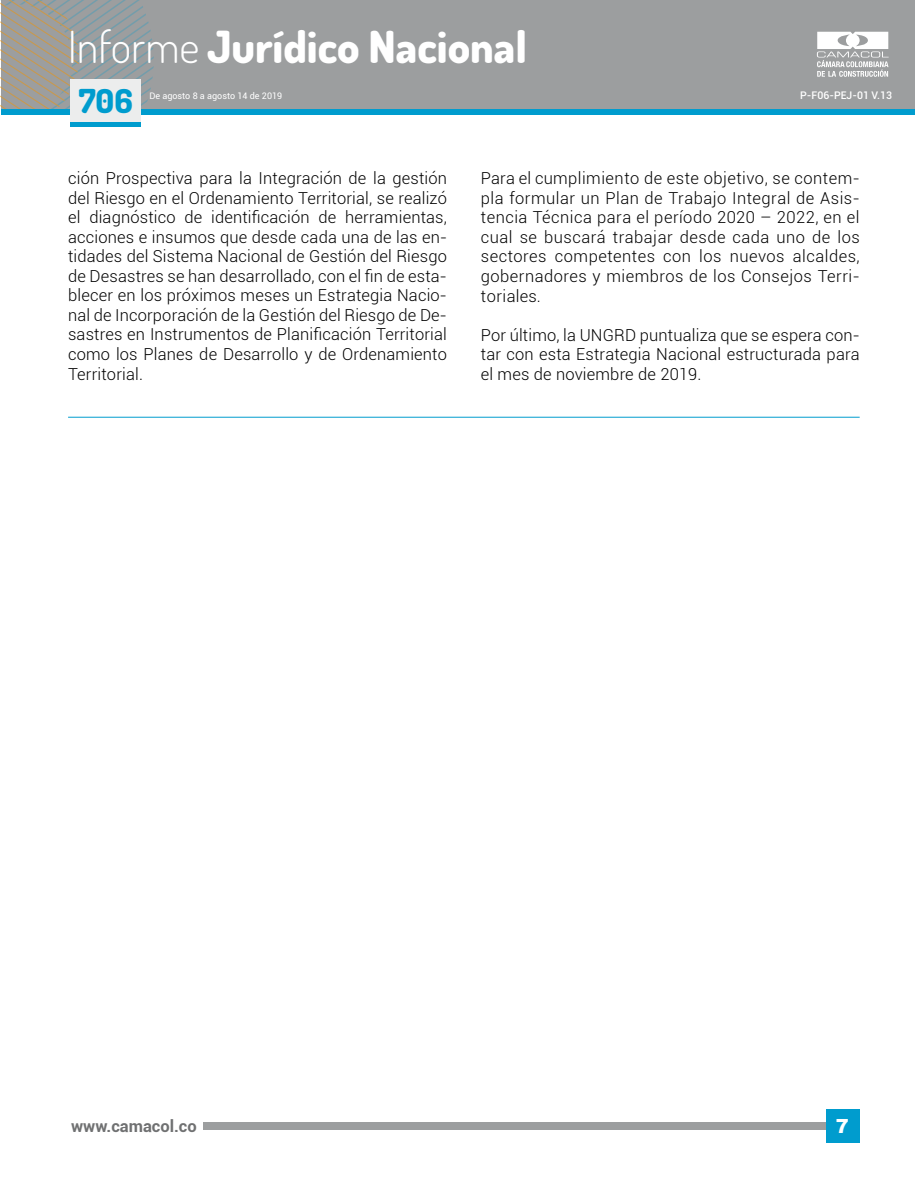
<style>
.page{position:relative;width:915px;height:1191px;background:#fff}
.page>*{position:absolute;margin:0;border:0;box-sizing:border-box;transform-origin:0 0}
.t1{font:800 44.25px "Dosis";color:#fff}
.t2{font:800 33px "Dosis";color:#009cce}
.t3{font:900 19.5px "Roboto";color:#fff}
.t4{font:900 19.5px "Arial";color:#fff}
.t5{font:300 16.5px/19.5px "Roboto";letter-spacing:.01em;color:#000;text-align:justify}
.t6{font:700 16.5px "Roboto";color:#707172}
.t7{font:500 10.5px "Roboto";color:#fff}
.t8{font:9px "Roboto";color:#fff}
.s1{font-weight:300}
</style>
<div class="page">
<div style="left:203px;top:1122px;width:655px;height:7px;background:#9c9e9f"></div>
<div style="left:825px;top:1109px;width:33px;height:34px;background:#009cce"></div>
<div style="left:1px;top:0;width:913px;height:108px;background:#9c9e9f"></div>
<div style="left:1px;top:109px;width:913px;height:5px;background:#009cce"></div>
<svg style="left:1px;top:0;width:158px;height:109px"></svg>
<svg style="left:817px;top:32px;width:71px;height:45px"></svg>
<div style="left:70px;top:122px;width:70px;height:5px;background:#009cce"></div>
<div style="left:70px;top:79px;width:70px;height:43px;background:#eceded"></div>
<hr style="left:68px;top:417px;width:791px;height:1px;background:#009cce">
<h1 class="t1" style="left:68px;top:18px;width:460px"><span class="s1">Informe</span> Jurídico Nacional</h1>
<h2 class="t2" style="left:79px;top:80px;width:56px">706</h2>
<p class="t8" style="left:149px;top:90px;width:134px">De agosto 8 a agosto 14 de 2019</p>
<p class="t7" style="left:800px;top:87px;width:93px">P-F06-PEJ-01 V.13</p>
<p class="t5" style="left:68px;top:168px;width:380px">ción Prospectiva para la Integración de la gestión del Riesgo en el Ordenamiento Territorial, se realizó el diagnóstico de identificación de herramientas, acciones e insumos que desde cada una de las en&shy;tidades del Sistema Nacional de Gestión del Riesgo de Desastres se han desarrollado, con el fin de esta&shy;blecer en los próximos meses un Estrategia Nacio&shy;nal de Incorporación de la Gestión del Riesgo de De&shy;sastres en Instrumentos de Planificación Territorial como los Planes de Desarrollo y de Ordenamiento Territorial.</p>
<p class="t5" style="left:480px;top:168px;width:380px">Para el cumplimiento de este objetivo, se contem&shy;pla formular un Plan de Trabajo Integral de Asis&shy;tencia Técnica para el período 2020 – 2022, en el cual se buscará trabajar desde cada uno de los sectores competentes con los nuevos alcaldes, gobernadores y miembros de los Consejos Terri&shy;toriales.</p>
<p class="t5" style="left:480px;top:324px;width:380px">Por último, la UNGRD puntualiza que se espera con&shy;tar con esta Estrategia Nacional estructurada para el mes de noviembre de 2019.</p>
<p class="t4" style="left:835px;top:1111px;width:15px">7</p>
<p class="t6" style="left:71px;top:1114px;width:127px">www.camacol.co</p>
<p class="t3" style="left:836px;top:1114px;width:13px">1</p>
</div>
